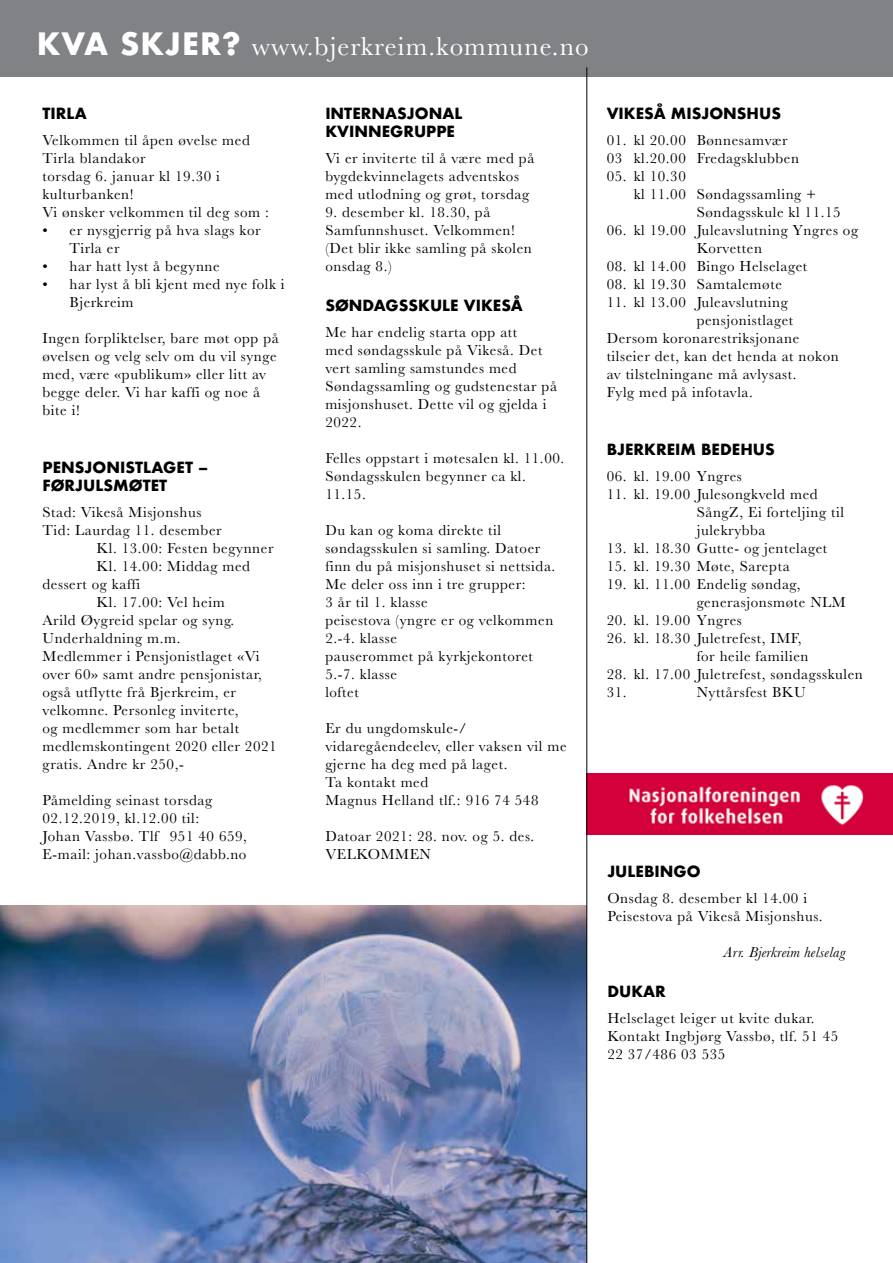
<style>
.page{position:relative;width:893px;height:1263px;background:#fff}
.page>*{position:absolute;margin:0;border:0;box-sizing:border-box;transform-origin:0 0}
.t1{font:700 30px "Futura";letter-spacing:.03em;color:#fff}
.t2{font:27px "Baskerville";letter-spacing:.04em;color:#fff}
.t3{font:15px/18px "Baskerville";letter-spacing:.04em;color:#000}
.t4{font:700 15px/18px "Futura";color:#000}
.t5{font:italic 15px "Baskerville";letter-spacing:.02em;color:#000}
.s1{font-family:"Futura";font-weight:700;font-size:30px}
</style>
<div class="page">
<div style="left:0;top:0;width:893px;height:77px;background:#808285"></div>
<div style="left:586px;top:773px;width:307px;height:62px;background:#d4003b"></div>
<img style="left:628px;top:786px;width:172px;height:38px">
<img style="left:820px;top:785px;width:44px;height:40px">
<img style="left:0;top:906px;width:586px;height:357px">
<hr style="left:586px;top:67px;width:1px;height:1196px;background:#000">
<h2 class="t2" style="left:37px;top:29px;width:553px"><span class="s1">KVA SKJER?</span> www.bjerkreim.kommune.no</h2>
<h1 class="t1" style="left:58px;top:22px;width:285px">OMMUNAL INFO</h1>
<h2 class="t2" style="left:348px;top:29px;width:185px">www.bjerkreim.</h2>
<p class="t4" style="left:43px;top:104px;width:46px">TIRLA</p>
<p class="t3" style="left:43px;top:132px;width:228px">Velkommen til åpen øvelse med<br>Tirla blandakor<br>torsdag 6. januar kl 19.30 i kulturbanken!<br>Vi ønsker velkommen til deg som :</p>
<p class="t3" style="left:70px;top:222px;width:193px;text-indent:-27px">• er nysgjerrig på hva slags kor<br>Tirla er</p>
<p class="t3" style="left:43px;top:258px;width:179px">• har hatt lyst å begynne</p>
<p class="t3" style="left:70px;top:276px;width:217px;text-indent:-27px">• har lyst å bli kjent med nye folk i<br>Bjerkreim</p>
<p class="t3" style="left:43px;top:330px;width:238px">Ingen forpliktelser, bare møt opp på øvelsen og velg selv om du vil synge med, være «publikum» eller litt av begge deler. Vi har kaffi og noe å bite i!</p>
<p class="t4" style="left:43px;top:458px;width:167px">PENSJONISTLAGET –<br>FØRJULSMØTET</p>
<p class="t3" style="left:43px;top:503px;width:161px">Stad: Vikeså Misjonshus</p>
<p class="t3" style="left:43px;top:521px;width:181px">Tid: Laurdag 11. desember</p>
<p class="t3" style="left:97px;top:539px;width:178px">Kl. 13.00: Festen begynner</p>
<p class="t3" style="left:97px;top:557px;width:155px">Kl. 14.00: Middag med</p>
<p class="t3" style="left:43px;top:575px;width:99px">dessert og kaffi</p>
<p class="t3" style="left:97px;top:593px;width:130px">Kl. 17.00: Vel heim</p>
<p class="t3" style="left:43px;top:611px;width:193px">Arild Øygreid spelar og syng.</p>
<p class="t3" style="left:43px;top:629px;width:140px">Underhaldning m.m.</p>
<p class="t3" style="left:43px;top:647px;width:218px">Medlemmer i Pensjonistlaget «Vi</p>
<p class="t3" style="left:43px;top:665px;width:221px">over 60» samt andre pensjonistar,</p>
<p class="t3" style="left:43px;top:683px;width:195px">også utflytte frå Bjerkreim, er</p>
<p class="t3" style="left:43px;top:701px;width:198px">velkomne. Personleg inviterte,</p>
<p class="t3" style="left:43px;top:719px;width:198px">og medlemmer som har betalt</p>
<p class="t3" style="left:43px;top:737px;width:236px">medlemskontingent 2020 eller 2021</p>
<p class="t3" style="left:43px;top:755px;width:143px">gratis. Andre kr 250,-</p>
<p class="t3" style="left:43px;top:791px;width:206px">Påmelding seinast torsdag<br>02.12.2019, kl.12.00 til:<br>Johan Vassbø. Tlf 951 40 659,<br>E-mail: johan.vassbo@dabb.no</p>
<p class="t4" style="left:325px;top:104px;width:139px">INTERNASJONAL<br>KVINNEGRUPPE</p>
<p class="t3" style="left:325px;top:150px;width:211px">Vi er inviterte til å være med på bygdekvinnelagets adventskos med utlodning og grøt, torsdag</p>
<p class="t3" style="left:325px;top:204px;width:208px">9. desember kl. 18.30, på<br>Samfunnshuset. Velkommen! (Det blir ikke samling på skolen onsdag 8.)</p>
<p class="t4" style="left:325px;top:296px;width:199px">SØNDAGSSKULE VIKESÅ</p>
<p class="t3" style="left:325px;top:323px;width:233px">Me har endelig starta opp att<br>med søndagsskule på Vikeså. Det vert samling samstundes med<br>Søndagssamling og gudstenestar på misjonshuset. Dette vil og gjelda i<br>2022.</p>
<p class="t3" style="left:325px;top:449px;width:240px">Felles oppstart i møtesalen kl. 11.00.<br>Søndagsskulen begynner ca kl.<br>11.15.</p>
<p class="t3" style="left:325px;top:521px;width:232px">Du kan og koma direkte til søndagsskulen si samling. Datoer finn du på misjonshuset si nettsida.<br>Me deler oss inn i tre grupper:<br>3 år til 1. klasse<br>peisestova (yngre er og velkommen<br>2.-4. klasse<br>pauserommet på kyrkjekontoret<br>5.-7. klasse<br>loftet</p>
<p class="t3" style="left:325px;top:719px;width:243px">Er du ungdomskule-/ vidaregåendeelev, eller vaksen vil me gjerne ha deg med på laget.<br>Ta kontakt med<br>Magnus Helland tlf.: 916 74 548</p>
<p class="t3" style="left:325px;top:827px;width:210px">Datoar 2021: 28. nov. og 5. des.<br>VELKOMMEN</p>
<p class="t4" style="left:607px;top:104px;width:176px">VIKESÅ MISJONSHUS</p>
<p class="t3" style="left:607px;top:132px;width:194px">01. kl 20.00 Bønnesamvær<br>03 kl.20.00 Fredagsklubben</p>
<p class="t3" style="left:607px;top:168px;width:81px">05. kl 10.30</p>
<p class="t3" style="left:634px;top:186px;width:184px">kl 11.00 Søndagssamling +</p>
<p class="t3" style="left:697px;top:204px;width:146px">Søndagsskule kl 11.15</p>
<p class="t3" style="left:607px;top:222px;width:253px;text-align:center">06. kl 19.00 Juleavslutning Yngres og<br>Korvetten</p>
<p class="t3" style="left:607px;top:258px;width:202px">08. kl 14.00 Bingo Helselaget</p>
<p class="t3" style="left:607px;top:276px;width:177px">08. kl 19.30 Samtalemøte</p>
<p class="t3" style="left:607px;top:294px;width:183px">11. kl 13.00 Juleavslutning</p>
<p class="t3" style="left:697px;top:312px;width:98px">pensjonistlaget</p>
<p class="t3" style="left:607px;top:330px;width:194px">Dersom koronarestriksjonane</p>
<p class="t3" style="left:607px;top:348px;width:234px">tilseier det, kan det henda at nokon</p>
<p class="t3" style="left:607px;top:366px;width:191px">av tilstelningane må avlysast.</p>
<p class="t3" style="left:607px;top:384px;width:148px">Fylg med på infotavla.</p>
<p class="t4" style="left:607px;top:440px;width:170px">BJERKREIM BEDEHUS</p>
<p class="t3" style="left:607px;top:467px;width:137px">06. kl. 19.00 Yngres</p>
<p class="t3" style="left:697px;top:485px;width:149px;text-indent:-90px">11. kl. 19.00 Julesongkveld med<br>SångZ, Ei forteljing til julekrybba</p>
<p class="t3" style="left:607px;top:539px;width:222px">13. kl. 18.30 Gutte- og jentelaget</p>
<p class="t3" style="left:607px;top:557px;width:185px">15. kl. 19.30 Møte, Sarepta</p>
<p class="t3" style="left:697px;top:575px;width:151px;text-indent:-90px">19. kl. 11.00 Endelig søndag, generasjonsmøte NLM</p>
<p class="t3" style="left:607px;top:611px;width:137px">20. kl. 19.00 Yngres</p>
<p class="t3" style="left:697px;top:629px;width:113px;text-indent:-90px">26. kl. 18.30 Juletrefest, IMF, for heile familien</p>
<p class="t3" style="left:607px;top:665px;width:258px">28. kl. 17.00 Juletrefest, søndagsskulen<br>31.</p>
<p class="t3" style="left:697px;top:683px;width:111px">Nyttårsfest BKU</p>
<p class="t4" style="left:607px;top:862px;width:95px">JULEBINGO</p>
<p class="t3" style="left:607px;top:890px;width:217px">Onsdag 8. desember kl 14.00 i<br>Peisestova på Vikeså Misjonshus.</p>
<p class="t5" style="left:724px;top:942px;width:123px">Arr. Bjerkreim helselag</p>
<p class="t4" style="left:607px;top:982px;width:60px">DUKAR</p>
<p class="t3" style="left:607px;top:1009px;width:233px">Helselaget leiger ut kvite dukar.<br>Kontakt Ingbjørg Vassbø, tlf. 51 45<br>22 37/486 03 535</p>
</div>
